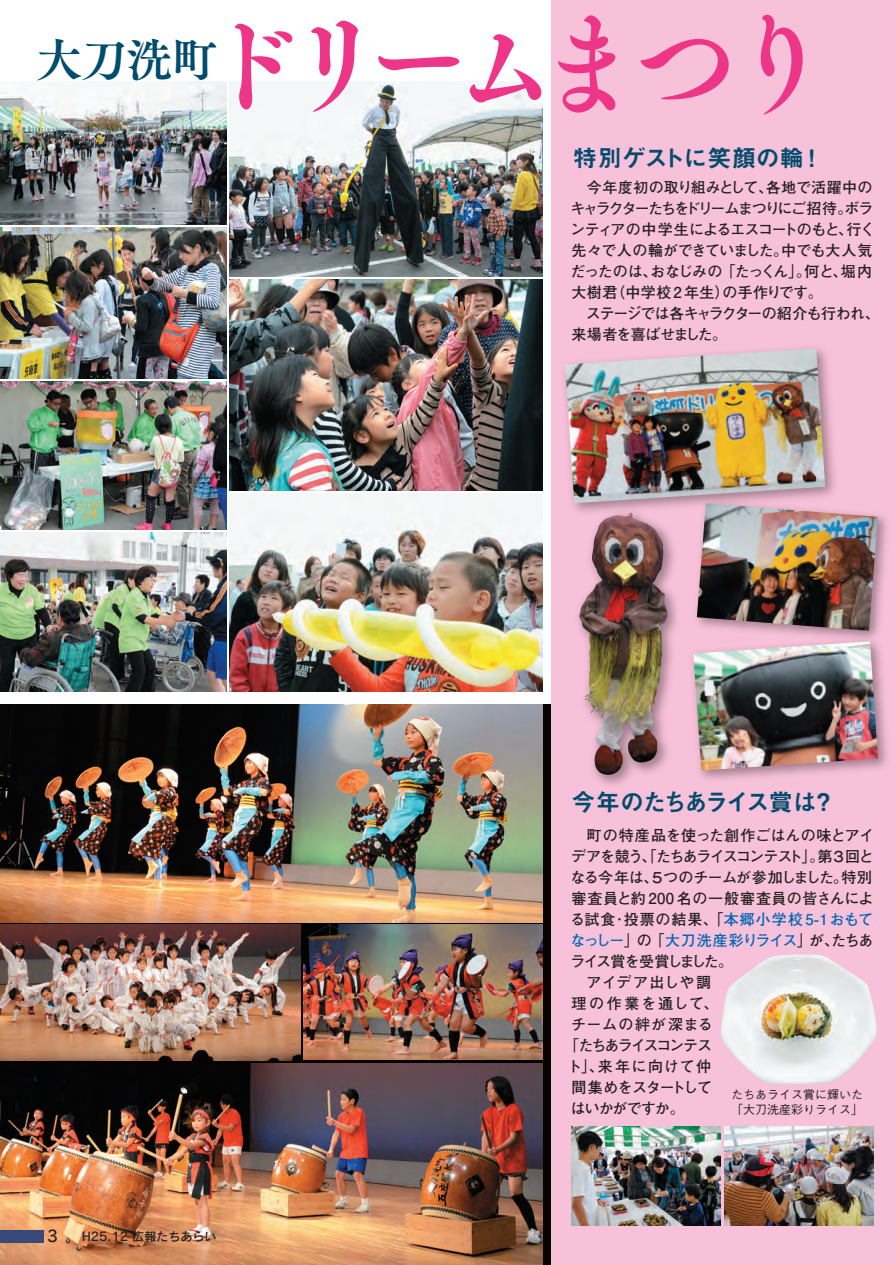
<style>
.page{position:relative;width:895px;height:1265px;background:#fff}
.page>*{position:absolute;margin:0;border:0;box-sizing:border-box;transform-origin:0 0}
.t1{font:111px "Tsuku A Old Min Pr 6 N B";letter-spacing:-.23em;color:#ee3689}
.t2{font:46.65px "Tsuku A Old Min Pr 6 N B";color:#014b6c}
.t3{font:24px "Midashi Go Pro MB31";letter-spacing:-.095em;color:#014b6c}
.t4{font:24px "Midashi Go Pro MB31";letter-spacing:-.005em;color:#014b6c}
.t5{font:15.75px "Rodin Pro DB";color:#231f20}
.t6{font:700 15px/21px "Futo Go B101 Pro";letter-spacing:-.035em;color:#231f20}
.t7{font:700 15px "Futo Go B101 Pro";letter-spacing:.03em;color:#231f20}
.t8{font:700 15px "Futo Go B101 Pro";letter-spacing:-.1em;color:#231f20}
.t9{font:700 15px "Futo Go B101 Pro";letter-spacing:.07em;color:#231f20}
.t10{font:700 15px "Futo Go B101 Pro";letter-spacing:-.095em;color:#0166b3}
.t11{font:700 15px "Futo Go B101 Pro";letter-spacing:.005em;color:#231f20}
.t12{font:700 15px "Futo Go B101 Pro";letter-spacing:-.07em;color:#231f20}
.t13{font:700 15px "Futo Go B101 Pro";letter-spacing:-.12em;color:#231f20}
.t14{font:700 15px "Futo Go B101 Pro";letter-spacing:-.125em;color:#231f20}
.t15{font:700 15px "Futo Go B101 Pro";letter-spacing:.095em;color:#231f20}
.t16{font:700 15px "Futo Go B101 Pro";letter-spacing:.115em;color:#231f20}
.t17{font:700 15px "Futo Go B101 Pro";letter-spacing:.055em;color:#231f20}
.t18{font:500 12px/15px "Gothic BBB Pro";color:#231f20;text-align:center}
.t19{font:12px "Rodin Pro DB";color:#231f20}
.s1{color:#0166b3}
.s2{color:#231f20}
</style>
<div class="page">
<div style="left:551px;top:0;width:343px;height:1265px;background:#f7c1d9"></div>
<img style="left:0;top:382px;width:227px;height:147px">
<img style="left:229px;top:280px;width:313px;height:210px">
<img style="left:0;top:532px;width:226px;height:160px">
<img style="left:0;top:227px;width:227px;height:152px">
<img style="left:304px;top:925px;width:238px;height:135px">
<img style="left:0;top:925px;width:301px;height:135px">
<img style="left:0;top:704px;width:542px;height:218px">
<img style="left:0;top:1063px;width:543px;height:202px">
<img style="left:229px;top:81px;width:313px;height:196px">
<img style="left:0;top:81px;width:227px;height:143px">
<img style="left:230px;top:493px;width:312px;height:199px">
<img style="left:692px;top:646px;width:195px;height:134px">
<img style="left:693px;top:646px;width:185px;height:124px">
<img style="left:696px;top:515px;width:191px;height:131px">
<img style="left:697px;top:512px;width:181px;height:119px">
<img style="left:564px;top:354px;width:280px;height:171px">
<img style="left:565px;top:348px;width:260px;height:155px">
<img style="left:570px;top:505px;width:114px;height:280px">
<img style="left:579px;top:513px;width:51px;height:229px">
<img style="left:721px;top:954px;width:156px;height:130px">
<img style="left:724px;top:1126px;width:149px;height:99px">
<img style="left:571px;top:1126px;width:150px;height:99px">
<div style="left:0;top:1230px;width:43px;height:12px;background:#394a7a"></div>
<p class="t2" style="left:36px;top:18px;width:183px">大刀洗町</p>
<p class="t1" style="left:197px;top:-37px;width:638px">ドリームまつり</p>
<p class="t4" style="left:573px;top:139px;width:252px">特別ゲストに笑顔の輪！</p>
<p class="t6" style="left:570px;top:175px;width:311px">　今年度初の取り組みとして、各地で活躍中のキャラクターたちをドリームまつりにご招待。ボランティアの中学生によるエスコートのもと、行く先々で人の輪ができていました。中でも大人気だったのは、おなじみの ｢たっくん｣。何と、堀内大樹君（中学校2年生）の手作りです。<br>　ステージでは各キャラクターの紹介も行われ、来場者を喜ばせました。</p>
<p class="t5" style="left:47px;top:1226px;width:12px">3</p>
<p class="t19" style="left:82px;top:1228px;width:136px">H25.12 広報たちあらい</p>
<p class="t3" style="left:571px;top:783px;width:265px">今年のたちあライス賞は？</p>
<p class="t11" style="left:571px;top:823px;width:304px">　町の特産品を使った創作ごはんの味とアイ</p>
<p class="t8" style="left:571px;top:844px;width:304px">デアを競う、「たちあライスコンテスト」。第３回と</p>
<p class="t6" style="left:570px;top:864px;width:303px">なる今年は、５つのチームが参加しました。特別</p>
<p class="t7" style="left:571px;top:886px;width:303px">審査員と約200名の一般審査員の皆さんによ</p>
<p class="t9" style="left:570px;top:907px;width:304px">る試食･投票の結果、「<span class="s1">本郷小学校5-1おもて</span></p>
<p class="t10" style="left:570px;top:928px;width:304px">なっしー<span class="s2">」の ｢</span>大刀洗産彩りライス<span class="s2">｣ が、たちあ</span></p>
<p class="t13" style="left:570px;top:949px;width:164px">ライス賞を受賞しました。</p>
<p class="t7" style="left:571px;top:970px;width:141px">　アイデア出しや調</p>
<p class="t16" style="left:571px;top:991px;width:148px">理の作業を通して、</p>
<p class="t17" style="left:571px;top:1012px;width:143px">チームの絆が深まる</p>
<p class="t14" style="left:564px;top:1033px;width:149px">「たちあライスコンテス</p>
<p class="t15" style="left:567px;top:1054px;width:145px">ト」、来年に向けて仲</p>
<p class="t12" style="left:571px;top:1075px;width:142px">間集めをスタートして</p>
<p class="t12" style="left:571px;top:1096px;width:115px">はいかがですか。</p>
<p class="t18" style="left:731px;top:1085px;width:133px">たちあライス賞に輝いた｢大刀洗産彩りライス｣</p>
</div>
